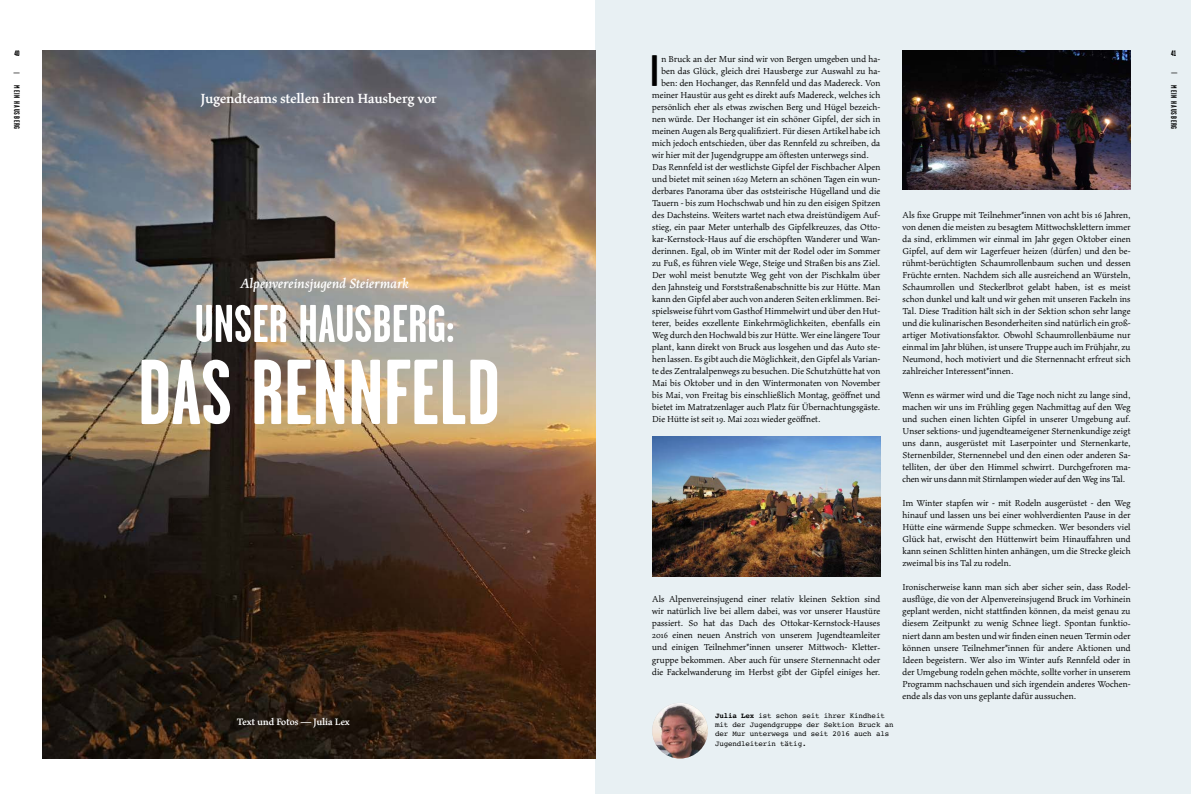
<style>
.page{position:relative;width:1191px;height:794px;background:#fff}
.page>*{position:absolute;margin:0;border:0;box-sizing:border-box;transform-origin:0 0}
.t1{font:700 92px "Garage Gothic";color:#fff}
.t2{font:700 53px "Garage Gothic";color:#fff}
.t3{font:700 44.1px "Garage Gothic";color:#000}
.t4{font:700 15px "Maiola Pro";color:#fff}
.t5{font:italic 700 15px "Maiola Pro";color:#fff}
.t6{font:700 10.5px "Maiola Pro";color:#fff}
.t7{font:9.8px/12px "Maiola Pro";color:#000;text-align:justify}
.t8{font:700 8px "Garage Gothic";letter-spacing:.1em;color:#000}
.t9{font:7.5px/9.2px "Courier";letter-spacing:-.02em;color:#000}
.s1{font-weight:700}
</style>
<div class="page">
<div style="left:595px;top:0;width:596px;height:794px;background:#e8f0f3"></div>
<img style="left:43px;top:50px;width:552px;height:708px">
<img style="left:902px;top:50px;width:228px;height:140px">
<img style="left:652px;top:437px;width:228px;height:139px">
<img style="left:652px;top:703px;width:56px;height:55px;border-radius:28px">
<p class="t8" style="left:14px;top:49px;width:7px">40</p>
<p class="t8" style="left:13px;top:68px;width:8px">—</p>
<p class="t8" style="left:21px;top:85px;width:46px;rotate:90deg">MEIN HAUSBERG</p>
<p class="t8" style="left:1178px;top:85px;width:46px;rotate:90deg">MEIN HAUSBERG</p>
<p class="t8" style="left:1171px;top:49px;width:7px">41</p>
<p class="t8" style="left:1171px;top:68px;width:8px">—</p>
<h3 class="t3" style="left:650px;top:48px;width:10px">I</h3>
<p class="t7" style="left:661px;top:54px;width:221px">n Bruck an der Mur sind wir von Bergen umgeben und ha-</p>
<p class="t7" style="left:661px;top:66px;width:221px">ben das Glück, gleich drei Hausberge zur Auswahl zu ha-</p>
<p class="t7" style="left:661px;top:78px;width:221px">ben: den Hochanger, das Rennfeld und das Madereck. Von</p>
<p class="t7" style="left:652px;top:90px;width:230px">meiner Haustür aus geht es direkt aufs Madereck, welches ich</p>
<p class="t7" style="left:652px;top:101px;width:230px">persönlich eher als etwas zwischen Berg und Hügel bezeich-</p>
<p class="t7" style="left:652px;top:114px;width:230px">nen würde. Der Hochanger ist ein schöner Gipfel, der sich in</p>
<p class="t7" style="left:652px;top:126px;width:230px">meinen Augen als Berg qualifiziert. Für diesen Artikel habe ich</p>
<p class="t7" style="left:652px;top:137px;width:230px">mich jedoch entschieden, über das Rennfeld zu schreiben, da</p>
<p class="t7" style="left:652px;top:149px;width:218px">wir hier mit der Jugendgruppe am öftesten unterwegs sind.</p>
<p class="t7" style="left:652px;top:161px;width:230px">Das Rennfeld ist der westlichste Gipfel der Fischbacher Alpen</p>
<p class="t7" style="left:652px;top:173px;width:230px">und bietet mit seinen 1629 Metern an schönen Tagen ein wun-</p>
<p class="t7" style="left:652px;top:186px;width:230px">derbares Panorama über das oststeirische Hügelland und die</p>
<p class="t7" style="left:652px;top:198px;width:230px">Tauern - bis zum Hochschwab und hin zu den eisigen Spitzen</p>
<p class="t7" style="left:652px;top:209px;width:230px">des Dachsteins. Weiters wartet nach etwa dreistündigem Auf-</p>
<p class="t7" style="left:652px;top:222px;width:230px">stieg, ein paar Meter unterhalb des Gipfelkreuzes, das Otto-</p>
<p class="t7" style="left:652px;top:234px;width:230px">kar-Kernstock-Haus auf die erschöpften Wanderer und Wan-</p>
<p class="t7" style="left:652px;top:246px;width:230px">derinnen. Egal, ob im Winter mit der Rodel oder im Sommer</p>
<p class="t7" style="left:652px;top:258px;width:230px">zu Fuß, es führen viele Wege, Steige und Straßen bis ans Ziel.</p>
<p class="t7" style="left:652px;top:269px;width:230px">Der wohl meist benutzte Weg geht von der Pischkalm über</p>
<p class="t7" style="left:652px;top:281px;width:230px">den Jahnsteig und Forststraßenabschnitte bis zur Hütte. Man</p>
<p class="t7" style="left:652px;top:293px;width:230px">kann den Gipfel aber auch von anderen Seiten erklimmen. Bei-</p>
<p class="t7" style="left:652px;top:306px;width:230px">spielsweise führt vom Gasthof Himmelwirt und über den Hut-</p>
<p class="t7" style="left:652px;top:318px;width:230px">terer, beides exzellente Einkehrmöglichkeiten, ebenfalls ein</p>
<p class="t7" style="left:652px;top:330px;width:230px">Weg durch den Hochwald bis zur Hütte. Wer eine längere Tour</p>
<p class="t7" style="left:652px;top:341px;width:230px">plant, kann direkt von Bruck aus losgehen und das Auto ste-</p>
<p class="t7" style="left:652px;top:354px;width:230px">hen lassen. Es gibt auch die Möglichkeit, den Gipfel als Varian-</p>
<p class="t7" style="left:652px;top:366px;width:230px">te des Zentralalpenwegs zu besuchen. Die Schutzhütte hat von</p>
<p class="t7" style="left:652px;top:378px;width:230px">Mai bis Oktober und in den Wintermonaten von November</p>
<p class="t7" style="left:652px;top:389px;width:230px">bis Mai, von Freitag bis einschließlich Montag, geöffnet und</p>
<p class="t7" style="left:652px;top:401px;width:230px">bietet im Matratzenlager auch Platz für Übernachtungsgäste.</p>
<p class="t7" style="left:652px;top:413px;width:170px">Die Hütte ist seit 19. Mai 2021 wieder geöffnet.</p>
<h3 class="t4" style="left:201px;top:90px;width:238px">Jugendteams stellen ihren Hausberg vor</h3>
<p class="t7" style="left:902px;top:210px;width:230px">Als fixe Gruppe mit Teilnehmer*innen von acht bis 16 Jahren, von denen die meisten zu besagtem Mittwochsklettern immer da sind, erklimmen wir einmal im Jahr gegen Oktober einen Gipfel, auf dem wir Lagerfeuer heizen (dürfen) und den be&shy;rühmt-berüchtigten Schaumrollenbaum suchen und dessen Früchte ernten. Nachdem sich alle ausreichend an Würsteln, Schaumrollen und Steckerlbrot gelabt haben, ist es meist schon dunkel und kalt und wir gehen mit unseren Fackeln ins Tal. Diese Tradition hält sich in der Sektion schon sehr lange und die kulinarischen Besonderheiten sind natürlich ein groß&shy;artiger Motivationsfaktor. Obwohl Schaumrollenbäume nur einmal im Jahr blühen, ist unsere Truppe auch im Frühjahr, zu Neumond, hoch motiviert und die Sternennacht erfreut sich zahlreicher Interessent*innen.</p>
<p class="t7" style="left:902px;top:389px;width:230px">Wenn es wärmer wird und die Tage noch nicht zu lange sind, machen wir uns im Frühling gegen Nachmittag auf den Weg und suchen einen lichten Gipfel in unserer Umgebung auf.<br>Unser sektions- und jugendteameigener Sternenkundige zeigt uns dann, ausgerüstet mit Laserpointer und Sternenkarte, Sternenbilder, Sternennebel und den einen oder anderen Sa&shy;telliten, der über den Himmel schwirrt. Durchgefroren ma&shy;chen wir uns dann mit Stirnlampen wieder auf den Weg ins Tal.</p>
<p class="t7" style="left:902px;top:498px;width:230px">Im Winter stapfen wir - mit Rodeln ausgerüstet - den Weg hinauf und lassen uns bei einer wohlverdienten Pause in der Hütte eine wärmende Suppe schmecken. Wer besonders viel Glück hat, erwischt den Hüttenwirt beim Hinauffahren und kann seinen Schlitten hinten anhängen, um die Strecke gleich zweimal bis ins Tal zu rodeln.</p>
<p class="t7" style="left:902px;top:581px;width:230px">Ironischerweise kann man sich aber sicher sein, dass Rodel&shy;ausflüge, die von der Alpenvereinsjugend Bruck im Vorhinein geplant werden, nicht stattfinden können, da meist genau zu diesem Zeitpunkt zu wenig Schnee liegt. Spontan funktio&shy;niert dann am besten und wir finden einen neuen Termin oder können unsere Teilnehmer*innen für andere Aktionen und Ideen begeistern. Wer also im Winter aufs Rennfeld oder in der Umgebung rodeln gehen möchte, sollte vorher in unserem Programm nachschauen und sich irgendein anderes Wochen&shy;ende als das von uns geplante dafür aussuchen.</p>
<h3 class="t5" style="left:240px;top:275px;width:170px">Alpenvereinsjugend Steiermark</h3>
<h2 class="t2" style="left:195px;top:295px;width:261px">UNSER HAUSBERG:</h2>
<h1 class="t1" style="left:138px;top:343px;width:364px">DAS RENNFELD</h1>
<p class="t7" style="left:652px;top:593px;width:230px">Als Alpenvereinsjugend einer relativ kleinen Sektion sind wir natürlich live bei allem dabei, was vor unserer Haustüre passiert. So hat das Dach des Ottokar-Kernstock-Hauses 2016 einen neuen Anstrich von unserem Jugendteamleiter und einigen Teilnehmer*innen unserer Mittwoch- Kletter&shy;gruppe bekommen. Aber auch für unsere Sternennacht oder die Fackelwanderung im Herbst gibt der Gipfel einiges her.</p>
<p class="t6" style="left:237px;top:716px;width:114px">Text und Fotos — Julia Lex</p>
<p class="t9" style="left:715px;top:711px;width:180px"><span class="s1">Julia Lex</span> ist schon seit ihrer Kindheit mit der Jugendgruppe der Sektion Bruck an der Mur unterwegs und seit 2016 auch als Jugendleiterin tätig.</p>
</div>
